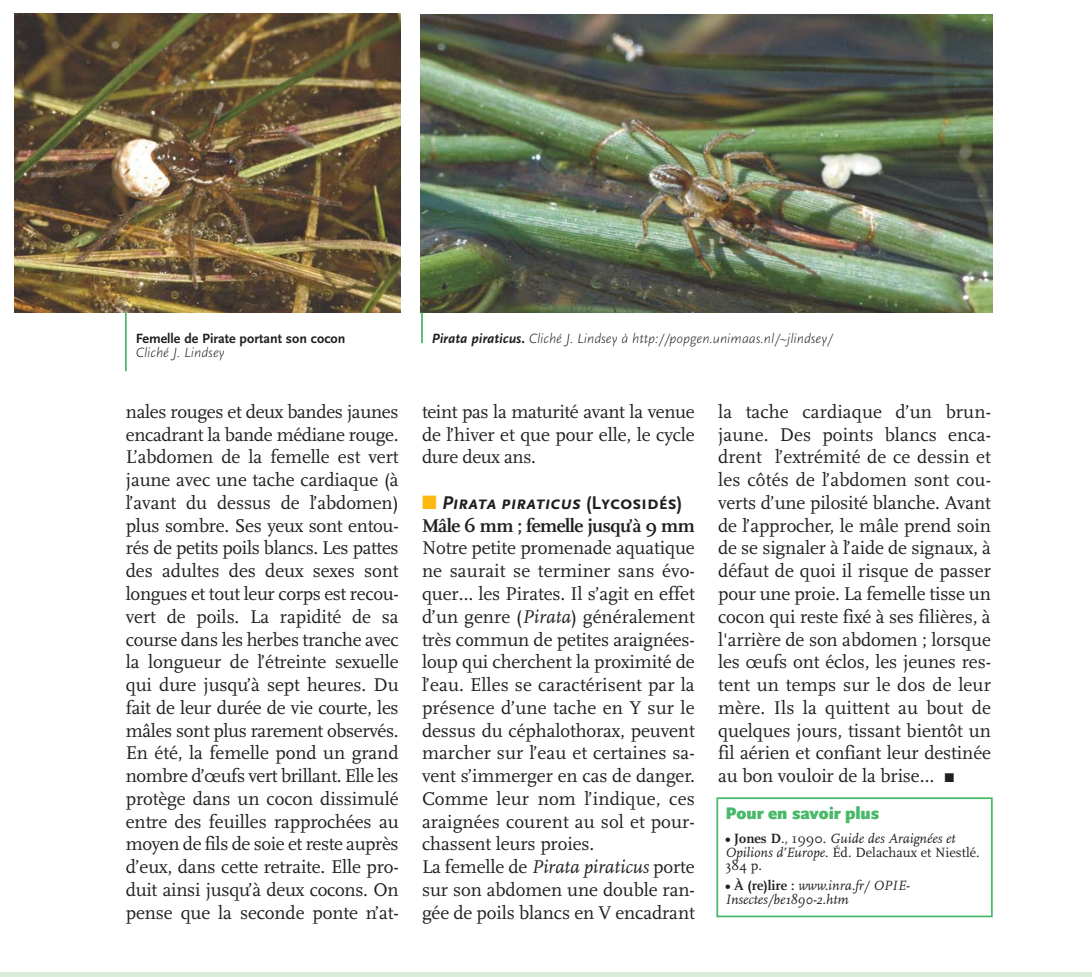
<style>
.page{position:relative;width:1092px;height:977px;background:#fff}
.page>*{position:absolute;margin:0;border:0;box-sizing:border-box;transform-origin:0 0}
.t1{font:19.25px/22.8px "Scala";letter-spacing:-.005em;color:#231f20;text-align:justify}
.t2{font:italic 700 19.25px "Scala Sans Caps";letter-spacing:-.005em;color:#231f20}
.t3{font:700 19.25px "Scala";letter-spacing:-.025em;color:#231f20}
.t4{font:900 17.5px "Scala Sans";letter-spacing:-.005em;color:#49b869}
.t5{font:italic 300 14px "Scala Sans";color:#231f20}
.t6{font:14px/13.7px "Scala";color:#231f20}
.t7{font:italic 14px/14px "Scala";color:#231f20}
.t8{font:700 14px "Scala Sans";color:#231f20}
.s1{font-weight:700}
.s2{font-weight:700;font-style:normal}
.s3{color:#fdb912}
.s4{font-style:normal}
.s5{font-style:italic}
.s6{font-family:"Scala Sans Expert"}
</style>
<div class="page">
<hr style="left:0;top:972px;width:1091px;height:4px;background:#daeddb">
<hr style="left:125px;top:309px;width:2px;height:62px;background:#49b869">
<div style="left:716px;top:797px;width:276px;height:120px;border:2px solid #49b869"></div>
<hr style="left:421px;top:309px;width:2px;height:34px;background:#49b869">
<img style="left:15px;top:13px;width:385px;height:300px">
<img style="left:420px;top:15px;width:572px;height:298px">
<p class="t8" style="left:136px;top:333px;width:211px">Femelle de Pirate portant son cocon</p>
<p class="t5" style="left:136px;top:347px;width:90px">Cliché J. Lindsey</p>
<p class="t1" style="left:126px;top:402px;width:274px">nales rouges et deux bandes jaunes encadrant la bande médiane rouge.<br>L’abdomen de la femelle est vert jaune avec une tache cardiaque (à l’avant du dessus de l’abdomen) plus sombre. Ses yeux sont entou&shy;rés de petits poils blancs. Les pattes des adultes des deux sexes sont longues et tout leur corps est recou&shy;vert de poils. La rapidité de sa course dans les herbes tranche avec la longueur de l’étreinte sexuelle qui dure jusqu’à sept heures. Du fait de leur durée de vie courte, les mâles sont plus rarement observés.<br>En été, la femelle pond un grand nombre d’œufs vert brillant. Elle les protège dans un cocon dissimulé entre des feuilles rapprochées au moyen de fils de soie et reste auprès d’eux, dans cette retraite. Elle pro&shy;duit ainsi jusqu’à deux cocons. On pense que la seconde ponte n’at-</p>
<p class="t5" style="left:432px;top:333px;width:402px"><span class="s1">Pirata piraticus</span><span class="s2">.</span> Cliché J. Lindsey à http://popgen.unimaas.nl/~jlindsey/</p>
<p class="t1" style="left:422px;top:402px;width:274px">teint pas la maturité avant la venue de l’hiver et que pour elle, le cycle dure deux ans.</p>
<p class="t2" style="left:422px;top:491px;width:262px"><span class="s3">■</span> Pirata piraticus <span class="s4">(Lycosidés)</span></p>
<p class="t3" style="left:422px;top:517px;width:274px">Mâle 6 mm ; femelle jusqu’à 9 mm</p>
<p class="t1" style="left:422px;top:538px;width:274px;text-align:left">Notre petite promenade aquatique ne saurait se terminer sans évo&shy;quer… les Pirates. Il s’agit en effet d’un genre (<span class="s5">Pirata</span>) généralement très commun de petites araignées&shy;loup qui cherchent la proximité de l’eau. Elles se caractérisent par la présence d’une tache en Y sur le dessus du céphalothorax, peuvent marcher sur l’eau et certaines sa&shy;vent s’immerger en cas de danger.<br>Comme leur nom l’indique, ces araignées courent au sol et pour&shy;chassent leurs proies.<br>La femelle de <span class="s5">Pirata piraticus</span> porte sur son abdomen une double ran&shy;gée de poils blancs en V encadrant</p>
<p class="t1" style="left:718px;top:402px;width:274px">la tache cardiaque d’un brun&shy;jaune. Des points blancs enca&shy;drent l’extrémité de ce dessin et les côtés de l’abdomen sont cou&shy;verts d’une pilosité blanche. Avant de l’approcher, le mâle prend soin de se signaler à l’aide de signaux, à défaut de quoi il risque de passer pour une proie. La femelle tisse un cocon qui reste fixé à ses filières, à l'arrière de son abdomen ; lorsque les œufs ont éclos, les jeunes res&shy;tent un temps sur le dos de leur mère. Ils la quittent au bout de quelques jours, tissant bientôt un fil aérien et confiant leur destinée au bon vouloir de la brise… <span class="s6">r</span></p>
<p class="t4" style="left:725px;top:806px;width:155px">Pour en savoir plus</p>
<p class="t6" style="left:725px;top:832px;width:255px"><span class="s1">• Jones D</span>., 1990. <span class="s5">Guide des Araignées et<br>Opilions d’Europe</span>. Éd. Delachaux et Niestlé.<br>384 p.</p>
<p class="t7" style="left:725px;top:879px;width:185px"><span class="s2">• À (re)lire :</span> www.inra.fr/ OPIE-<br>Insectes/be1890-2.htm</p>
</div>
